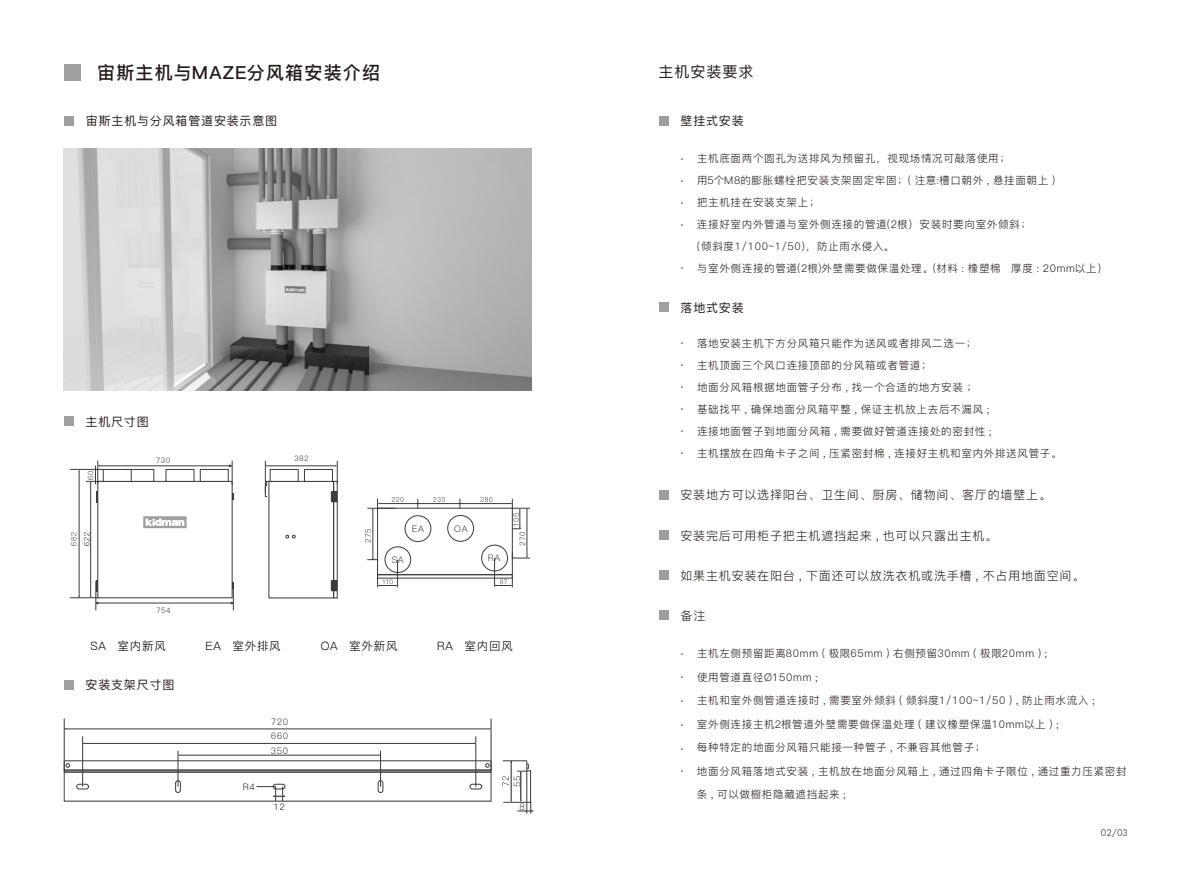
<style>
.page{position:relative;width:1191px;height:893px;background:#fff}
.page>*{position:absolute;margin:0;border:0;box-sizing:border-box;transform-origin:0 0}
.t1{font:18px/22px "Ping Fang SC Regular";color:#717171;text-align:justify}
.t2{font:18px "Ping Fang SC Bold";letter-spacing:.065em;color:#231916}
.t3{font:15px "Ping Fang SC Medium";letter-spacing:.065em;color:#231916}
.t4{font:12px "Ping Fang SC Regular";letter-spacing:.065em;color:#231916}
.t5{font:12px "Ping Fang SC Medium";letter-spacing:.065em;color:#231916}
.t6{font:11.55px "Ping Fang SC Regular";letter-spacing:.065em;color:#000}
.t7{font:10.5px/22px "Ping Fang SC Regular";letter-spacing:.065em;color:#231916}
.t8{font:9px "Ping Fang SC Regular";letter-spacing:.065em;color:#3e3a39}
.t9{font:9px "Futura LT";color:#595857}
.t10{font:9px "Ping Fang SC Regular";color:#231916}
.t11{font:7.5px "Ping Fang SC Regular";letter-spacing:.065em;color:#3e3a39}
</style>
<div class="page">
<div style="left:659px;top:116px;width:10px;height:10px;background:#9f9fa0"></div>
<img style="left:64px;top:149px;width:467px;height:241px">
<div style="left:64px;top:416px;width:10px;height:10px;background:#9f9fa0"></div>
<div style="left:64px;top:116px;width:10px;height:10px;background:#9f9fa0"></div>
<div style="left:64px;top:64px;width:16px;height:16px;background:#9f9fa0"></div>
<hr style="left:70px;top:469px;width:33px;height:1px;background:#3e3a39">
<hr style="left:70px;top:597px;width:30px;height:1px;background:#3e3a39">
<hr style="left:265px;top:461px;width:1px;height:32px;background:#3e3a39">
<svg style="left:286px;top:535px;width:9px;height:3px"></svg>
<div style="left:333px;top:481px;width:4px;height:117px;border:1px solid #3e3a39"></div>
<div style="left:64px;top:680px;width:10px;height:9px;background:#9f9fa0"></div>
<div style="left:64px;top:772px;width:427px;height:30px;border:1px solid #3e3a39"></div>
<div style="left:469px;top:784px;width:13px;height:5px;border:1px solid #3e3a39;border-radius:2px"></div>
<div style="left:378px;top:780px;width:5px;height:13px;border:1px solid #3e3a39;border-radius:2px"></div>
<div style="left:273px;top:784px;width:12px;height:5px;border:1px solid #3e3a39;border-radius:2px"></div>
<div style="left:175px;top:780px;width:6px;height:13px;border:1px solid #3e3a39;border-radius:2px"></div>
<div style="left:76px;top:784px;width:13px;height:5px;border:1px solid #3e3a39;border-radius:2px"></div>
<hr style="left:82px;top:736px;width:1px;height:51px;background:#3e3a39">
<hr style="left:178px;top:751px;width:1px;height:36px;background:#3e3a39">
<hr style="left:380px;top:751px;width:1px;height:36px;background:#3e3a39">
<hr style="left:475px;top:736px;width:1px;height:51px;background:#3e3a39">
<hr style="left:84px;top:743px;width:390px;height:1px;background:#3e3a39">
<hr style="left:64px;top:719px;width:1px;height:51px;background:#3e3a39">
<hr style="left:491px;top:719px;width:1px;height:51px;background:#3e3a39">
<hr style="left:65px;top:729px;width:424px;height:1px;background:#3e3a39">
<svg style="left:63px;top:754px;width:429px;height:17px"></svg>
<svg style="left:256px;top:786px;width:29px;height:15px"></svg>
<div style="left:659px;top:302px;width:10px;height:10px;background:#9f9fa0"></div>
<div style="left:659px;top:570px;width:10px;height:10px;background:#9f9fa0"></div>
<div style="left:659px;top:490px;width:10px;height:10px;background:#9f9fa0"></div>
<div style="left:659px;top:530px;width:10px;height:10px;background:#9f9fa0"></div>
<div style="left:659px;top:610px;width:10px;height:10px;background:#9f9fa0"></div>
<div style="left:377px;top:508px;width:135px;height:67px;border:1px solid #3e3a39"></div>
<div style="left:377px;top:574px;width:135px;height:4px;border:1px solid #3e3a39"></div>
<div style="left:481px;top:545px;width:27px;height:26px;border:1px solid #3e3a39;border-radius:50%"></div>
<div style="left:385px;top:547px;width:26px;height:26px;border:1px solid #3e3a39;border-radius:50%"></div>
<div style="left:405px;top:515px;width:26px;height:27px;border:1px solid #3e3a39;border-radius:50%"></div>
<div style="left:447px;top:515px;width:27px;height:26px;border:1px solid #3e3a39;border-radius:50%"></div>
<hr style="left:372px;top:509px;width:1px;height:50px;background:#3e3a39">
<svg style="left:433px;top:497px;width:12px;height:5px"></svg>
<svg style="left:480px;top:497px;width:12px;height:5px"></svg>
<hr style="left:379px;top:503px;width:132px;height:1px;background:#3e3a39">
<svg style="left:367px;top:497px;width:36px;height:13px"></svg>
<svg style="left:416px;top:499px;width:4px;height:9px"></svg>
<svg style="left:458px;top:499px;width:4px;height:9px"></svg>
<hr style="left:526px;top:510px;width:1px;height:46px;background:#3e3a39">
<svg style="left:510px;top:499px;width:20px;height:30px"></svg>
<svg style="left:494px;top:552px;width:36px;height:35px"></svg>
<svg style="left:265px;top:465px;width:33px;height:32px"></svg>
<svg style="left:304px;top:461px;width:34px;height:22px"></svg>
<svg style="left:71px;top:461px;width:163px;height:149px"></svg>
<svg style="left:331px;top:491px;width:6px;height:11px"></svg>
<svg style="left:331px;top:580px;width:6px;height:11px"></svg>
<hr style="left:267px;top:466px;width:69px;height:1px;background:#3e3a39">
<svg style="left:367px;top:558px;width:31px;height:29px"></svg>
<svg style="left:502px;top:760px;width:31px;height:54px"></svg>
<h1 class="t2" style="left:97px;top:63px;width:284px">宙斯主机与MAZE分⻛箱安装介绍</h1>
<p class="t5" style="left:86px;top:115px;width:193px">宙斯主机与分⻛箱管道安装示意图</p>
<p class="t5" style="left:86px;top:415px;width:65px">主机尺⼨图</p>
<p class="t11" style="left:156px;top:457px;width:16px">730</p>
<p class="t11" style="left:156px;top:607px;width:16px">754</p>
<p class="t11" style="left:294px;top:454px;width:16px">382</p>
<p class="t11" style="left:364px;top:542px;width:16px;rotate:-90deg">275</p>
<p class="t8" style="left:412px;top:524px;width:14px">EA</p>
<p class="t8" style="left:454px;top:524px;width:15px">OA</p>
<p class="t8" style="left:392px;top:555px;width:13px">SA</p>
<p class="t8" style="left:488px;top:553px;width:14px">RA</p>
<p class="t11" style="left:512px;top:527px;width:16px;rotate:-90deg">105</p>
<p class="t11" style="left:519px;top:546px;width:16px;rotate:-90deg">270</p>
<p class="t6" style="left:91px;top:640px;width:77px">SA 室内新⻛</p>
<p class="t6" style="left:321px;top:640px;width:78px">OA 室外新⻛</p>
<p class="t6" style="left:205px;top:640px;width:77px">EA 室外排⻛</p>
<p class="t6" style="left:437px;top:640px;width:77px">RA 室内回⻛</p>
<p class="t5" style="left:86px;top:678px;width:90px">安装⽀架尺⼨图</p>
<p class="t10" style="left:243px;top:782px;width:13px">R4</p>
<p class="t8" style="left:271px;top:717px;width:19px">720</p>
<p class="t8" style="left:271px;top:732px;width:19px">660</p>
<p class="t8" style="left:271px;top:746px;width:19px">350</p>
<p class="t10" style="left:273px;top:803px;width:13px">12</p>
<p class="t8" style="left:519px;top:803px;width:7px">8</p>
<h2 class="t3" style="left:658px;top:64px;width:96px">主机安装要求</h2>
<p class="t5" style="left:680px;top:115px;width:65px">壁挂式安装</p>
<h1 class="t1" style="left:680px;top:142px;width:6px">.</h1>
<h1 class="t1" style="left:680px;top:164px;width:6px">. . .</h1>
<h1 class="t1" style="left:680px;top:252px;width:6px">.</h1>
<p class="t7" style="left:697px;top:147px;width:412px">主机底⾯两个圆孔为送排⻛为预留孔，视现场情况可敲落使⽤；<br>⽤5个M8的膨胀螺栓把安装⽀架固定牢固；( 注意:槽⼝朝外 , 悬挂⾯朝上 )<br>把主机挂在安装⽀架上；<br>连接好室内外管道与室外侧连接的管道(2根）安装时要向室外倾斜；<br>(倾斜度1/100~1/50)，防⽌⾬⽔侵⼊。<br>与室外侧连接的管道(2根)外壁需要做保温处理。(材料 : 橡塑棉 厚度 : 20mm以上）</p>
<p class="t5" style="left:680px;top:301px;width:65px">落地式安装</p>
<h1 class="t1" style="left:680px;top:326px;width:6px">. .</h1>
<p class="t7" style="left:697px;top:332px;width:366px">落地安装主机下⽅分⻛箱只能作为送⻛或者排⻛⼆选⼀；<br>主机顶⾯三个⻛⼝连接顶部的分⻛箱或者管道；<br>地⾯分⻛箱根据地⾯管⼦分布 , 找⼀个合适的地⽅安装 ；<br>基础找平 , 确保地⾯分⻛箱平整 , 保证主机放上去后不漏⻛ ;<br>连接地⾯管⼦到地⾯分⻛箱 , 需要做好管道连接处的密封性 ;<br>主机摆放在四⻆卡⼦之间 , 压紧密封棉 , 连接好主机和室内外排送⻛管⼦。</p>
<h1 class="t1" style="left:680px;top:370px;width:6px">.</h1>
<h1 class="t1" style="left:680px;top:392px;width:6px">.</h1>
<h1 class="t1" style="left:680px;top:414px;width:6px">.</h1>
<h1 class="t1" style="left:680px;top:436px;width:6px">.</h1>
<p class="t4" style="left:680px;top:488px;width:372px">安装地⽅可以选择阳台、卫⽣间、厨房、储物间、客厅的墙壁上。</p>
<p class="t4" style="left:680px;top:529px;width:318px">安装完后可⽤柜⼦把主机遮挡起来 , 也可以只露出主机。</p>
<p class="t4" style="left:680px;top:570px;width:405px">如果主机安装在阳台 , 下⾯还可以放洗⾐机或洗⼿槽 , 不占⽤地⾯空间。</p>
<p class="t4" style="left:680px;top:610px;width:26px">备注</p>
<h1 class="t1" style="left:680px;top:638px;width:6px">. .</h1>
<h1 class="t1" style="left:680px;top:683px;width:6px;line-height:24px">. . .</h1>
<h1 class="t1" style="left:680px;top:754px;width:6px">.</h1>
<p class="t7" style="left:697px;top:642px;width:352px">主机左侧预留距离80mm ( 极限65mm ) 右侧预留30mm ( 极限20mm ) ;</p>
<p class="t7" style="left:697px;top:666px;width:122px">使⽤管道直径Ø150mm ;</p>
<p class="t7" style="left:697px;top:689px;width:399px">主机和室外侧管道连接时 , 需要室外倾斜 ( 倾斜度1/100~1/50 ) , 防⽌⾬⽔流⼊ ;</p>
<p class="t7" style="left:697px;top:713px;width:363px">室外侧连接主机2根管道外壁需要做保温处理 ( 建议橡塑保温10mm以上 ) ;</p>
<p class="t7" style="left:697px;top:736px;width:290px">每种特定的地⾯分⻛箱只能接⼀种管⼦ , 不兼容其他管⼦；</p>
<p class="t7" style="left:697px;top:760px;width:431px">地⾯分⻛箱落地式安装 , 主机放在地⾯分⻛箱上 , 通过四⻆卡⼦限位 , 通过重⼒压紧密封</p>
<p class="t7" style="left:697px;top:783px;width:150px">条 , 可以做橱柜隐藏遮挡起来 ;</p>
<p class="t9" style="left:1100px;top:829px;width:29px">02/03</p>
</div>
